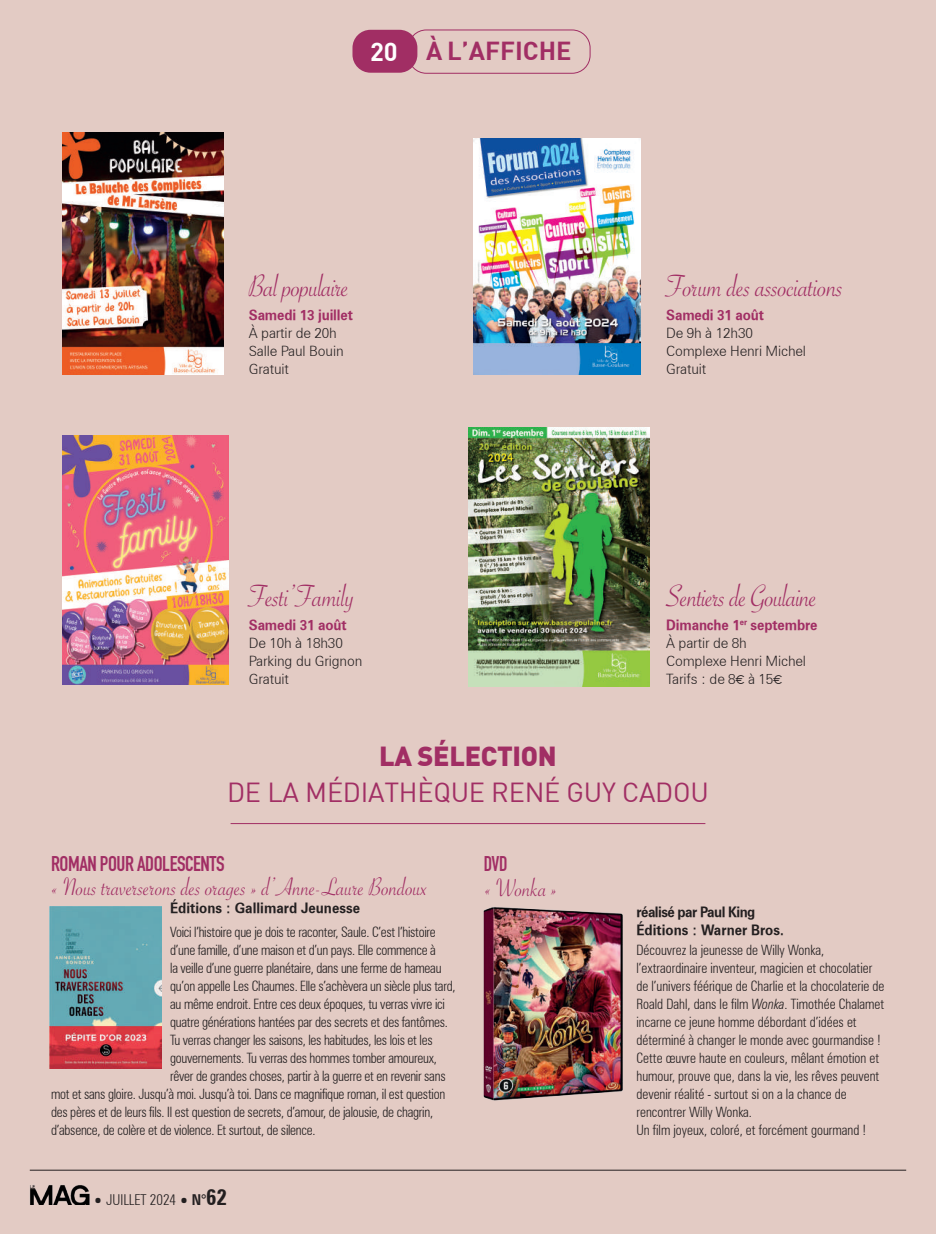
<style>
.page{position:relative;width:936px;height:1234px;background:#fff}
.page>*{position:absolute;margin:0;border:0;box-sizing:border-box;transform-origin:0 0}
.t1{font:33px "Savoye Let Plain";letter-spacing:-.01em;color:#a12e64;scale:.95 1}
.t2{font:27px "Savoye Let Plain";color:#a12e64;scale:.95 1}
.t3{font:27px "DIN";letter-spacing:-.01em;color:#a12e64}
.t4{font:900 27px "DIN";letter-spacing:-.01em;color:#a12e64}
.t5{font:25.5px "DIN Bold";color:#a12e64}
.t6{font:700 21px "DIN Condensed";letter-spacing:-.02em;color:#a12e64}
.t7{font:700 21px "DIN Condensed";letter-spacing:-.02em;color:#a12e64;scale:.94 1}
.t8{font:300 condensed 15px "Zurich BT";color:#231f20;scale:.95 1}
.t9{font:300 condensed 14.25px "Zurich BT";letter-spacing:-.02em;color:#231f20;scale:.94 1}
.t10{font:300 condensed 14.25px/18px "Zurich BT";color:#231f20;scale:.94 1}
.t11{font:14.25px/18px "Zurich Light BT";letter-spacing:-.01em;color:#231f20;scale:.95 1}
.t12{font:14.25px "Zurich Bold BT";letter-spacing:-.01em;color:#a12e64;scale:.95 1}
.t13{font:14.25px/18px "Zurich Bold BT";letter-spacing:-.04em;color:#231f20;scale:.95 1}
.t14{font:14.25px "Zurich Bold BT";color:#231f20;scale:.95 1}
.s1{color:#fff}
.s2{font-family:"Eurofurenceregular"}
.s3{font-family:"SF Arborcrest";font-weight:800;font-stretch:normal;font-size:13.5px}
.s4{font-family:"Zurich Bold Condensed BT";font-weight:400;font-stretch:normal}
.s5{font-family:"Zurich Bold Condensed BT";font-weight:400;font-stretch:normal;font-size:22.5px}
.s6{font-style:italic}
</style>
<div class="page">
<div style="left:0;top:0;width:935px;height:1233px;background:#e3cbc4"></div>
<img style="left:50px;top:906px;width:112px;height:161px">
<img style="left:484px;top:907px;width:138px;height:193px">
<img style="left:473px;top:138px;width:167px;height:236px">
<img style="left:63px;top:435px;width:166px;height:249px">
<div style="left:408px;top:30px;width:182px;height:43px;border:1px solid #a12e64;border-radius:18px"></div>
<div style="left:352px;top:30px;width:65px;height:43px;background:#a12e64;border-radius:18px"></div>
<img style="left:62px;top:132px;width:162px;height:242px">
<hr style="left:30px;top:1169px;width:876px;height:1px;background:#231f20">
<img style="left:30px;top:1185px;width:60px;height:19px">
<hr style="left:230px;top:823px;width:475px;height:1px;background:#a12e64">
<img style="left:468px;top:427px;width:181px;height:259px">
<h3 class="t5" style="left:370px;top:34px;width:203px"><span class="s1">20</span> À L’AFFICHE</h3>
<h1 class="t1" style="left:249px;top:264px;width:107px">Bal populaire</h1>
<p class="t12" style="left:249px;top:306px;width:111px">Samedi 13 juillet</p>
<p class="t11" style="left:249px;top:324px;width:101px">À partir de 20h<br>Salle Paul Bouin<br>Gratuit</p>
<h1 class="t1" style="left:249px;top:574px;width:113px">Festi’Family</h1>
<p class="t12" style="left:249px;top:616px;width:104px">Samedi 31 août</p>
<p class="t11" style="left:249px;top:634px;width:121px">De 10h à 18h30<br>Parking du Grignon<br>Gratuit</p>
<h1 class="t1" style="left:666px;top:264px;width:188px">Forum des associations</h1>
<p class="t12" style="left:666px;top:306px;width:104px">Samedi 31 août</p>
<p class="t11" style="left:666px;top:324px;width:149px">De 9h à 12h30<br>Complexe Henri Michel<br>Gratuit</p>
<h1 class="t1" style="left:666px;top:574px;width:160px">Sentiers de Goulaine</h1>
<p class="t12" style="left:666px;top:616px;width:161px">Dimanche 1<sup>er</sup> septembre</p>
<p class="t11" style="left:666px;top:634px;width:149px">À partir de 8h<br>Complexe Henri Michel<br>Tarifs : de 8<span class="s2">€</span> à 15<span class="s2">€</span></p>
<h2 class="t4" style="left:379px;top:737px;width:179px">LA SÉLECTION</h2>
<h2 class="t3" style="left:227px;top:775px;width:483px">DE LA MÉDIATHÈQUE RENÉ GUY CADOU</h2>
<h3 class="t6" style="left:51px;top:849px;width:175px">ROMAN POUR ADOLESCENTS</h3>
<h2 class="t2" style="left:52px;top:869px;width:396px">« Nous traverserons des orages » d’Anne-Laure Bondoux</h2>
<p class="t14" style="left:170px;top:899px;width:201px">Éditions : Gallimard Jeunesse</p>
<p class="t9" style="left:170px;top:922px;width:284px">Voici l’histoire que je dois te raconter, Saule. C’est l’histoire</p>
<p class="t9" style="left:170px;top:940px;width:284px">d’une famille, d’une maison et d’un pays. Elle commence à</p>
<p class="t9" style="left:170px;top:958px;width:290px">la veille d’une guerre planétaire, dans une ferme de hameau</p>
<p class="t9" style="left:170px;top:976px;width:305px">qu’on appelle Les Chaumes. Elle s’achèvera un siècle plus tard,</p>
<p class="t9" style="left:170px;top:994px;width:294px">au même endroit. Entre ces deux époques, tu verras vivre ici</p>
<p class="t9" style="left:170px;top:1012px;width:297px">quatre générations hantées par des secrets et des fantômes.</p>
<p class="t9" style="left:170px;top:1030px;width:281px">Tu verras changer les saisons, les habitudes, les lois et les</p>
<p class="t9" style="left:170px;top:1048px;width:285px">gouvernements. Tu verras des hommes tomber amoureux,</p>
<p class="t9" style="left:170px;top:1066px;width:294px">rêver de grandes choses, partir à la guerre et en revenir sans</p>
<p class="t9" style="left:51px;top:1084px;width:421px">mot et sans gloire. Jusqu’à moi. Jusqu’à toi. Dans ce magnifique roman, il est question</p>
<p class="t9" style="left:51px;top:1102px;width:408px">des pères et de leurs fils. Il est question de secrets, d’amour, de jalousie, de chagrin,</p>
<p class="t9" style="left:51px;top:1120px;width:283px">d’absence, de colère et de violence. Et surtout, de silence.</p>
<p class="t8" style="left:95px;top:1189px;width:140px"><span class="s3">•</span> JUILLET 2024 <span class="s3">•</span> <span class="s4">N°</span><span class="s5">62</span></p>
<h3 class="t7" style="left:484px;top:849px;width:27px">DVD</h3>
<h2 class="t2" style="left:485px;top:869px;width:78px">« Wonka »</h2>
<p class="t13" style="left:636px;top:902px;width:157px">réalisé par Paul King<br>Éditions : Warner Bros.</p>
<p class="t10" style="left:636px;top:940px;width:265px">Découvrez la jeunesse de Willy Wonka, l’extraordinaire inventeur, magicien et chocolatier de l’univers féérique de Charlie et la chocolaterie de Roald Dahl, dans le film <span class="s6">Wonka</span>. Timothée Chalamet incarne ce jeune homme débordant d’idées et déterminé à changer le monde avec gourmandise !<br>Cette œuvre haute en couleurs, mêlant émotion et humour, prouve que, dans la vie, les rêves peuvent devenir réalité - surtout si on a la chance de rencontrer Willy Wonka.<br>Un film joyeux, coloré, et forcément gourmand !</p>
</div>
